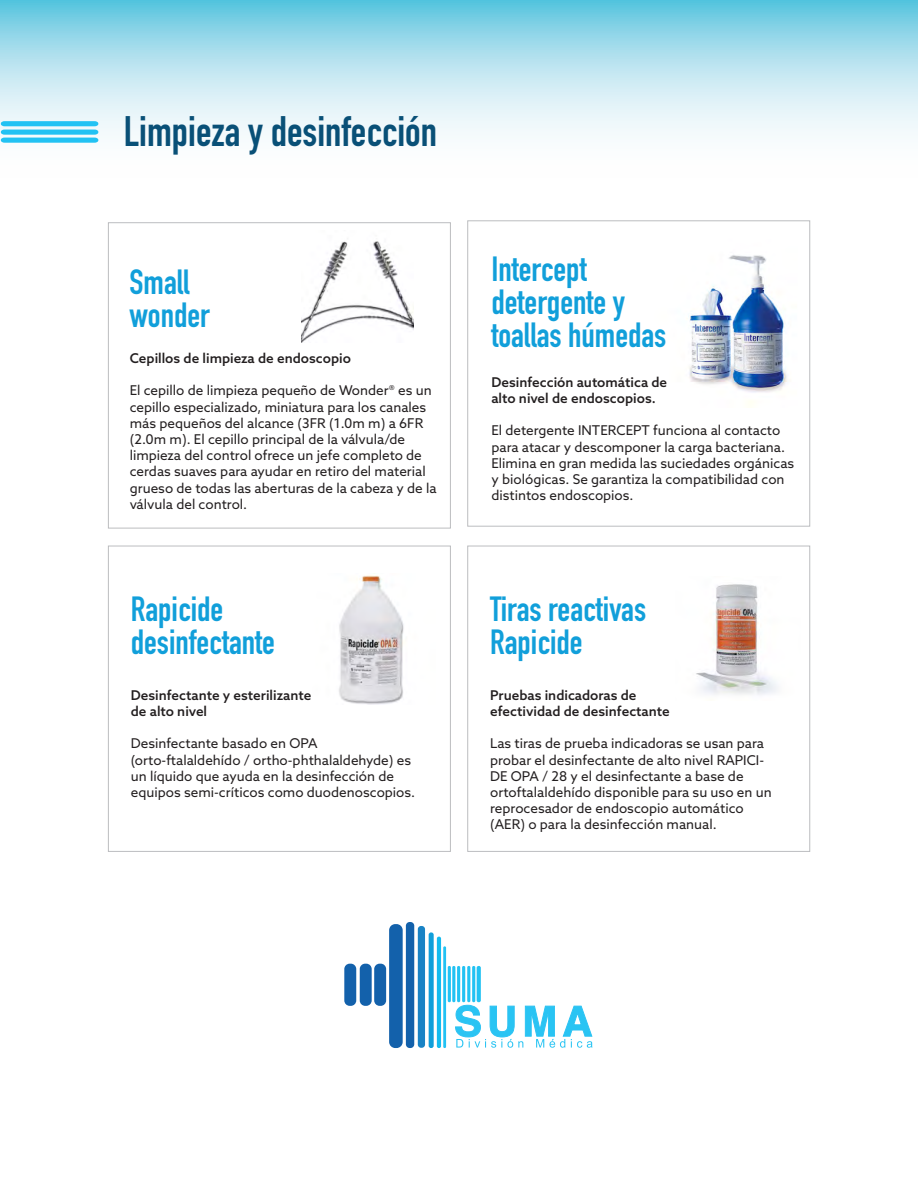
<style>
.page{position:relative;width:918px;height:1188px;background:#fff}
.page>*{position:absolute;margin:0;border:0;box-sizing:border-box;transform-origin:0 0}
.t1{font:700 42px "DIN Condensed";color:#095077}
.t2{font:700 34.5px/33px "DIN Condensed";color:#119fda}
.t3{font:13.5px/16.2px "Azo Sans";color:#231f20}
.t4{font:500 13.5px/16.2px "Azo Sans";color:#231f20}
</style>
<div class="page">
<svg style="left:0;top:0;width:918px;height:142px;background:#b7e3ef"></svg>
<img style="left:696px;top:584px;width:82px;height:111px">
<img style="left:339px;top:575px;width:65px;height:129px">
<img style="left:688px;top:232px;width:123px;height:175px">
<svg style="left:1px;top:121px;width:97px;height:22px"></svg>
<div style="left:467px;top:220px;width:343px;height:307px;border:1px solid #bcbdc0"></div>
<div style="left:108px;top:546px;width:343px;height:306px;border:1px solid #bcbdc0"></div>
<div style="left:467px;top:546px;width:343px;height:306px;border:1px solid #bcbdc0"></div>
<img style="left:301px;top:241px;width:112px;height:102px">
<div style="left:108px;top:222px;width:343px;height:306px;border:1px solid #bcbdc0"></div>
<div style="left:344px;top:964px;width:12px;height:42px;background:#1361ab;border-radius:5px"></div>
<div style="left:360px;top:964px;width:12px;height:42px;background:#1361ab;border-radius:5px"></div>
<div style="left:374px;top:964px;width:12px;height:42px;background:#1361ab;border-radius:5px"></div>
<div style="left:389px;top:924px;width:14px;height:124px;background:#1361ab;border-radius:6px"></div>
<div style="left:406px;top:922px;width:8px;height:126px;background:#1361ab;border-radius:4px"></div>
<div style="left:418px;top:926px;width:7px;height:122px;background:#1983c5;border-radius:3px"></div>
<div style="left:429px;top:932px;width:5px;height:116px;background:#119fda;border-radius:2px"></div>
<hr style="left:437px;top:937px;width:4px;height:111px;background:#15bbee;border-radius:2px">
<hr style="left:443px;top:946px;width:3px;height:102px;background:#22c2f3">
<hr style="left:448px;top:966px;width:3px;height:36px;background:#22c2f3">
<hr style="left:452px;top:966px;width:3px;height:36px;background:#22c2f3">
<hr style="left:457px;top:966px;width:3px;height:36px;background:#22c2f3">
<hr style="left:462px;top:966px;width:3px;height:36px;background:#22c2f3">
<hr style="left:467px;top:966px;width:3px;height:36px;background:#22c2f3">
<hr style="left:472px;top:966px;width:3px;height:36px;background:#22c2f3">
<svg style="left:477px;top:966px;width:4px;height:36px"></svg>
<svg style="left:455px;top:1004px;width:138px;height:44px"></svg>
<h1 class="t1" style="left:124px;top:103px;width:315px">Limpieza y desinfección</h1>
<h2 class="t2" style="left:130px;top:265px;width:82px">Small wonder</h2>
<p class="t4" style="left:130px;top:350px;width:223px">Cepillos de limpieza de endoscopio</p>
<p class="t3" style="left:130px;top:382px;width:308px">El cepillo de limpieza pequeño de Wonder® es un cepillo especializado, miniatura para los canales más pequeños del alcance (3FR (1.0m m) a 6FR (2.0m m). El cepillo principal de la válvula/de limpieza del control ofrece un jefe completo de cerdas suaves para ayudar en retiro del material grueso de todas las aberturas de la cabeza y de la válvula del control.</p>
<h2 class="t2" style="left:131px;top:592px;width:146px">Rapicide desinfectante</h2>
<p class="t4" style="left:131px;top:687px;width:182px">Desinfectante y esterilizante de alto nivel</p>
<p class="t3" style="left:131px;top:735px;width:286px">Desinfectante basado en OPA (orto-ftalaldehído / ortho-phthalaldehyde) es un líquido que ayuda en la desinfección de equipos semi-críticos como duodenoscopios.</p>
<h2 class="t2" style="left:491px;top:252px;width:177px">Intercept detergente y toallas húmedas</h2>
<p class="t4" style="left:491px;top:374px;width:177px">Desinfección automática de alto nivel de endoscopios.</p>
<p class="t3" style="left:491px;top:422px;width:304px">El detergente INTERCEPT funciona al contacto para atacar y descomponer la carga bacteriana.<br>Elimina en gran medida las suciedades orgánicas y biológicas. Se garantiza la compatibilidad con distintos endoscopios.</p>
<h2 class="t2" style="left:490px;top:592px;width:158px">Tiras reactivas<br>Rapicide</h2>
<p class="t4" style="left:490px;top:687px;width:181px">Pruebas indicadoras de efectividad de desinfectante</p>
<p class="t3" style="left:490px;top:735px;width:283px">Las tiras de prueba indicadoras se usan para probar el desinfectante de alto nivel RAPICI-DE OPA / 28 y el desinfectante a base de ortoftalaldehído disponible para su uso en un reprocesador de endoscopio automático (AER) o para la desinfección manual.</p>
</div>
